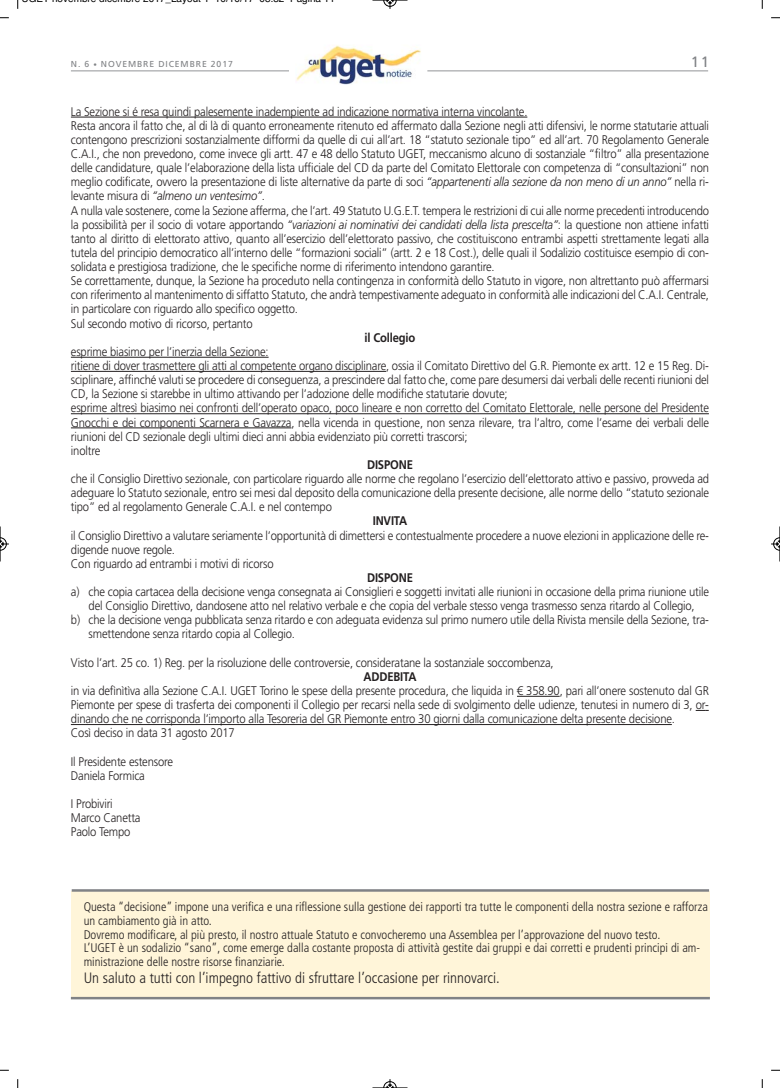
<style>
.page{position:relative;width:780px;height:1088px;background:#fff}
.page>*{position:absolute;margin:0;border:0;box-sizing:border-box;transform-origin:0 0}
.t1{font:300 condensed 15px "Frutiger LT Std";color:#231f20}
.t2{font:15px "Frutiger LT Std";color:#808285}
.t3{font:300 12.5px/14.1px "Frutiger LT Std";letter-spacing:-.015em;color:#231f20;scale:.9 1}
.t4{font:300 condensed 12.5px/13.8px "Frutiger LT Std";color:#231f20}
.t5{font:700 12.5px "Frutiger LT Std";letter-spacing:-.015em;color:#231f20;scale:.9 1}
.t6{font:10px "Helvetica";color:#000}
.t7{font:8.62px "Frutiger LT Std";letter-spacing:.1em;color:#808285}
.s1{font-size:6.88px}
.s2{font-style:italic}
</style>
<div class="page">
<hr style="left:71px;top:117px;width:456px;height:1px;background:#231f20">
<hr style="left:71px;top:357px;width:197px;height:1px;background:#231f20">
<hr style="left:71px;top:371px;width:315px;height:1px;background:#231f20">
<hr style="left:71px;top:413px;width:637px;height:1px;background:#231f20">
<hr style="left:71px;top:427px;width:220px;height:1px;background:#231f20">
<hr style="left:517px;top:696px;width:42px;height:1px;background:#231f20">
<svg style="left:695px;top:710px;width:13px;height:1px"></svg>
<hr style="left:71px;top:724px;width:600px;height:1px;background:#231f20">
<hr style="left:427px;top:71px;width:281px;height:1px;background:#939598">
<hr style="left:71px;top:71px;width:218px;height:1px;background:#939598">
<img style="left:296px;top:45px;width:125px;height:39px">
<div style="left:72px;top:891px;width:637px;height:108px;background:#fff5d9"></div>
<hr style="left:72px;top:889px;width:637px;height:3px;background:#808285">
<hr style="left:71px;top:997px;width:638px;height:2px;background:#808285">
<svg style="left:17px;top:0;width:2px;height:9px"></svg>
<svg style="left:0;top:17px;width:9px;height:2px"></svg>
<svg style="left:761px;top:0;width:2px;height:9px"></svg>
<svg style="left:771px;top:17px;width:9px;height:2px"></svg>
<svg style="left:17px;top:1079px;width:2px;height:9px"></svg>
<svg style="left:761px;top:1079px;width:2px;height:9px"></svg>
<hr style="left:372px;top:0;width:35px;height:1px;background:#000">
<svg style="left:383px;top:0;width:13px;height:9px"></svg>
<hr style="left:372px;top:1087px;width:35px;height:1px;background:#000">
<svg style="left:383px;top:1079px;width:13px;height:9px"></svg>
<hr style="left:0;top:526px;width:1px;height:35px;background:#000">
<svg style="left:0;top:537px;width:9px;height:14px"></svg>
<hr style="left:779px;top:526px;width:1px;height:35px;background:#000">
<svg style="left:771px;top:537px;width:9px;height:14px"></svg>
<p class="t6" style="left:165px;top:-5px;width:23px">_ y</p>
<p class="t6" style="left:302px;top:-5px;width:7px">g</p>
<p class="t7" style="left:71px;top:59px;width:163px">N. 6 <span class="s1">•</span> NOVEMBRE DICEMBRE 2017</p>
<p class="t2" style="left:690px;top:53px;width:20px">11</p>
<p class="t3" style="left:71px;top:105px;width:710px">La Sezione si é resa quindi palesemente inadempiente ad indicazione normativa interna vincolante.<br>Resta ancora il fatto che, al di là di quanto erroneamente ritenuto ed affermato dalla Sezione negli atti difensivi, le norme statutarie attuali contengono prescrizioni sostanzialmente difformi da quelle di cui all’art. 18 “statuto sezionale tipo” ed all’art. 70 Regolamento Generale C.A.I., che non prevedono, come invece gli artt. 47 e 48 dello Statuto UGET, meccanismo alcuno di sostanziale “filtro” alla presentazione delle candidature, quale l’elaborazione della lista ufficiale del CD da parte del Comitato Elettorale con competenza di “consultazioni” non meglio codificate, ovvero la presentazione di liste alternative da parte di soci <span class="s2">“appartenenti alla sezione da non meno di un anno”</span> nella ri&shy;levante misura di <span class="s2">“almeno un ventesimo”</span>.<br>A nulla vale sostenere, come la Sezione afferma, che l’art. 49 Statuto U.G.E.T. tempera le restrizioni di cui alle norme precedenti introducendo la possibilità per il socio di votare apportando <span class="s2">“variazioni ai nominativi dei candidati della lista prescelta”</span>: la questione non attiene infatti tanto al diritto di elettorato attivo, quanto all’esercizio dell’elettorato passivo, che costituiscono entrambi aspetti strettamente legati alla tutela del principio democratico all’interno delle “formazioni sociali” (artt. 2 e 18 Cost.), delle quali il Sodalizio costituisce esempio di con&shy;solidata e prestigiosa tradizione, che le specifiche norme di riferimento intendono garantire.<br>Se correttamente, dunque, la Sezione ha proceduto nella contingenza in conformità dello Statuto in vigore, non altrettanto può affermarsi con riferimento al mantenimento di siffatto Statuto, che andrà tempestivamente adeguato in conformità alle indicazioni del C.A.I. Centrale, in particolare con riguardo allo specifico oggetto.<br>Sul secondo motivo di ricorso, pertanto</p>
<p class="t5" style="left:364px;top:332px;width:58px">il Collegio</p>
<p class="t3" style="left:71px;top:345px;width:710px">esprime biasimo per l’inerzia della Sezione:<br>ritiene di dover trasmettere gli atti al competente organo disciplinare, ossia il Comitato Direttivo del G.R. Piemonte ex artt. 12 e 15 Reg. Di&shy;sciplinare, affinché valuti se procedere di conseguenza, a prescindere dal fatto che, come pare desumersi dai verbali delle recenti riunioni del CD, la Sezione si starebbe in ultimo attivando per l’adozione delle modifiche statutarie dovute;<br>esprime altresì biasimo nei confronti dell’operato opaco, poco lineare e non corretto del Comitato Elettorale, nelle persone del Presidente Gnocchi e dei componenti Scarnera e Gavazza, nella vicenda in questione, non senza rilevare, tra l’altro, come l’esame dei verbali delle riunioni del CD sezionale degli ultimi dieci anni abbia evidenziato più corretti trascorsi;<br>inoltre</p>
<p class="t5" style="left:367px;top:459px;width:52px">DISPONE</p>
<p class="t3" style="left:71px;top:473px;width:710px;text-align:justify">che il Consiglio Direttivo sezionale, con particolare riguardo alle norme che regolano l’esercizio dell’elettorato attivo e passivo, provveda ad adeguare lo Statuto sezionale, entro sei mesi dal deposito della comunicazione della presente decisione, alle norme dello “statuto sezionale tipo” ed al regolamento Generale C.A.I. e nel contempo</p>
<p class="t5" style="left:373px;top:516px;width:40px">INVITA</p>
<p class="t3" style="left:71px;top:529px;width:710px">il Consiglio Direttivo a valutare seriamente l’opportunità di dimettersi e contestualmente procedere a nuove elezioni in applicazione delle re&shy;digende nuove regole.<br>Con riguardo ad entrambi i motivi di ricorso</p>
<p class="t5" style="left:367px;top:572px;width:52px">DISPONE</p>
<p class="t3" style="left:71px;top:586px;width:710px">a) che copia cartacea della decisione venga consegnata ai Consiglieri e soggetti invitati alle riunioni in occasione della prima riunione utile</p>
<p class="t3" style="left:89px;top:600px;width:675px">del Consiglio Direttivo, dandosene atto nel relativo verbale e che copia del verbale stesso venga trasmesso senza ritardo al Collegio,</p>
<p class="t3" style="left:71px;top:614px;width:710px">b) che la decisione venga pubblicata senza ritardo e con adeguata evidenza sul primo numero utile della Rivista mensile della Sezione, tra-</p>
<p class="t3" style="left:89px;top:628px;width:231px">smettendone senza ritardo copia al Collegio.</p>
<p class="t3" style="left:71px;top:656px;width:538px">Visto l’art. 25 co. 1) Reg. per la risoluzione delle controversie, consideratane la sostanziale soccombenza,</p>
<p class="t5" style="left:363px;top:671px;width:60px">ADDEBITA</p>
<p class="t3" style="left:71px;top:684px;width:710px">in via defìnìtìva alla Sezione C.A.I. UGET Torino le spese della presente procedura, che liquida in € 358.90, pari all’onere sostenuto dal GR Piemonte per spese di trasferta dei componenti il Collegio per recarsi nella sede di svolgimento delle udienze, tenutesi in numero di 3, or&shy;dinando che ne corrisponda l’importo alla Tesoreria del GR Piemonte entro 30 giorni dalla comunicazione delta presente decisione.<br>Così deciso in data 31 agosto 2017</p>
<p class="t3" style="left:71px;top:755px;width:115px">Il Presidente estensore<br>Daniela Formica</p>
<p class="t3" style="left:71px;top:797px;width:79px">I Probiviri<br>Marco Canetta<br>Paolo Tempo</p>
<p class="t4" style="left:84px;top:901px;width:625px">Questa “decisione” impone una verifica e una riflessione sulla gestione dei rapporti tra tutte le componenti della nostra sezione e rafforza un cambiamento già in atto.<br>Dovremo modificare, al più presto, il nostro attuale Statuto e convocheremo una Assemblea per l’approvazione del nuovo testo.<br>L’UGET è un sodalizio “sano”, come emerge dalla costante proposta di attività gestite dai gruppi e dai corretti e prudenti principi di am&shy;ministrazione delle nostre risorse finanziarie.</p>
<p class="t1" style="left:84px;top:972px;width:417px">Un saluto a tutti con l’impegno fattivo di sfruttare l’occasione per rinnovarci.</p>
</div>
